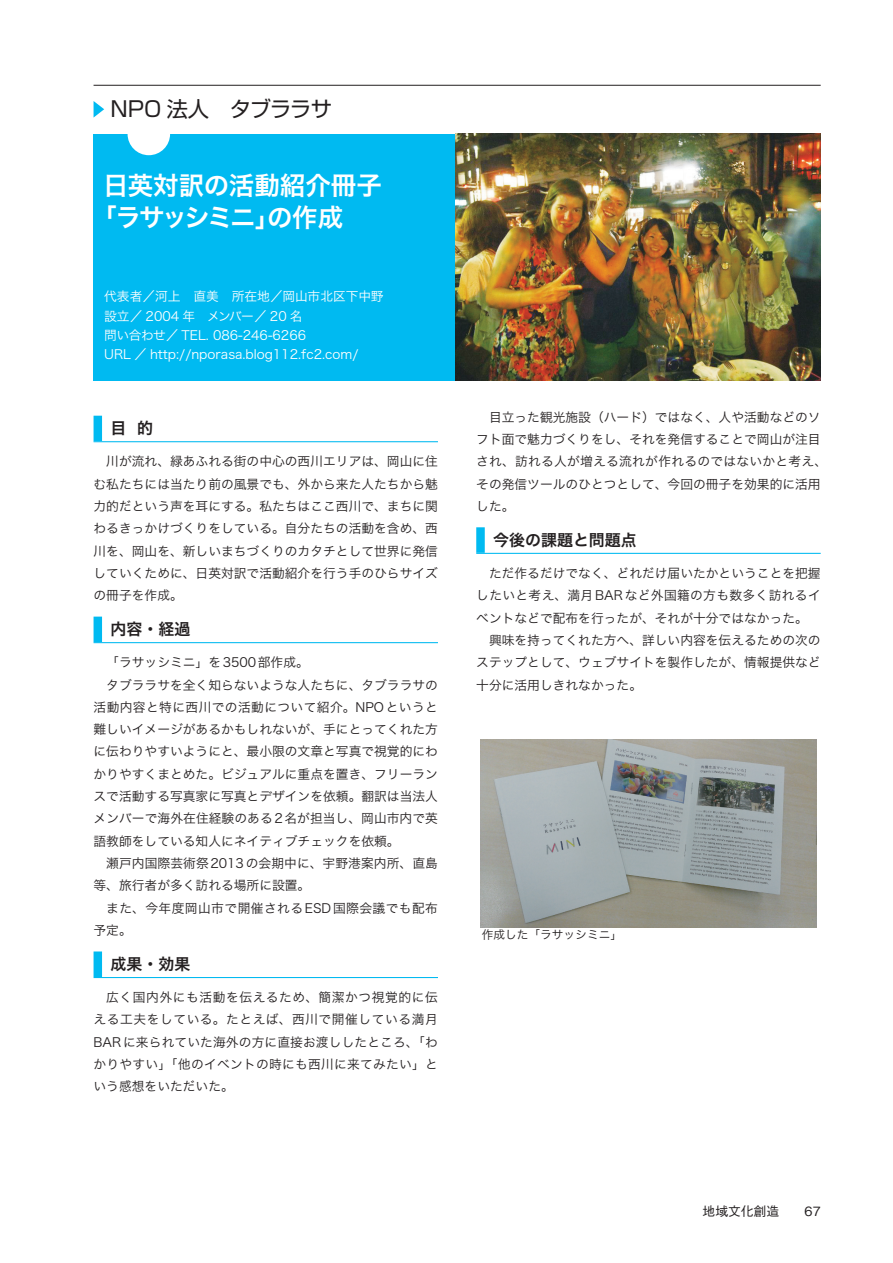
<style>
.page{position:relative;width:893px;height:1263px;background:#fff}
.page>*{position:absolute;margin:0;border:0;box-sizing:border-box;transform-origin:0 0}
.t1{font:25.5px "Hira Kaku Pro W6";color:#fff}
.t2{font:25.5px "Hira Kaku Pro W6";letter-spacing:-.095em;color:#fff}
.t3{font:21.3px "Shin Go Pro";letter-spacing:-.03em;color:#231f20}
.見出し{font:15.9px "Hira Kaku Pro W6";color:#231f20}
.本文1字下げ{font:12.75px/22.4px "Hira Kaku Pro W3";color:#231f20;text-align:justify}
.t4{font:12.75px "Hira Kaku Pro W3";color:#fff}
.本文1字下げ-2{font:12.75px/22.4px "Hira Kaku Pro W3";letter-spacing:.035em;color:#231f20}
.t5{font:500 12.75px "Gothic BBB Pro";color:#231f20}
.t6{font:11.7px "Hira Kaku Pro W3";color:#231f20}
</style>
<div class="page">
<div style="left:94px;top:134px;width:365px;height:247px;background:#00baf1"></div>
<div style="left:128px;top:113px;width:42px;height:42px;background:#fff;border-radius:50%"></div>
<img style="left:455px;top:134px;width:366px;height:247px">
<svg style="left:94px;top:101px;width:10px;height:16px"></svg>
<hr style="left:94px;top:85px;width:727px;height:1px;background:#231f20">
<div style="left:94px;top:416px;width:8px;height:25px;background:#00baf1"></div>
<hr style="left:94px;top:441px;width:344px;height:1px;background:#00baf1">
<div style="left:94px;top:617px;width:8px;height:25px;background:#00baf1"></div>
<hr style="left:94px;top:642px;width:344px;height:1px;background:#00baf1">
<div style="left:94px;top:951px;width:8px;height:26px;background:#00baf1"></div>
<hr style="left:94px;top:977px;width:344px;height:1px;background:#00baf1">
<div style="left:476px;top:527px;width:9px;height:26px;background:#00baf1"></div>
<hr style="left:476px;top:553px;width:345px;height:1px;background:#00baf1">
<img style="left:480px;top:739px;width:337px;height:188px">
<p class="t3" style="left:111px;top:91px;width:223px">NPO 法人　タブララサ</p>
<p class="t1" style="left:103px;top:162px;width:280px">日英対訳の活動紹介冊子</p>
<p class="t2" style="left:91px;top:194px;width:253px">「ラサッシミニ」の作成</p>
<p class="t4" style="left:104px;top:285px;width:281px">代表者／河上　直美　所在地／岡山市北区下中野</p>
<p class="t4" style="left:104px;top:304px;width:200px">設立／ 2004 年　メンバー／ 20 名</p>
<p class="t4" style="left:104px;top:324px;width:203px">問い合わせ／ TEL. 086-246-6266</p>
<p class="t4" style="left:104px;top:343px;width:256px">URL ／ http://nporasa.blog112.fc2.com/</p>
<p class="見出し" style="left:111px;top:414px;width:44px">目 的</p>
<p class="本文1字下げ" style="left:94px;top:449px;width:346px;text-indent:13px">川が流れ、緑あふれる街の中心の西川エリアは、岡山に住む私たちには当たり前の風景でも、外から来た人たちから魅力的だという声を耳にする。私たちはここ西川で、まちに関わるきっかけづくりをしている。自分たちの活動を含め、西川を、岡山を、新しいまちづくりのカタチとして世界に発信していくために、日英対訳で活動紹介を行う手のひらサイズの冊子を作成。</p>
<p class="見出し" style="left:111px;top:614px;width:81px">内容・経過</p>
<p class="本文1字下げ" style="left:106px;top:650px;width:204px">「ラサッシミニ」を3500部作成。</p>
<p class="本文1字下げ" style="left:94px;top:673px;width:346px;text-indent:13px">タブララサを全く知らないような人たちに、タブララサの活動内容と特に西川での活動について紹介。NPOというと難しいイメージがあるかもしれないが、手にとってくれた方に伝わりやすいようにと、最小限の文章と写真で視覚的にわかりやすくまとめた。ビジュアルに重点を置き、フリーランスで活動する写真家に写真とデザインを依頼。翻訳は当法人メンバーで海外在住経験のある2名が担当し、岡山市内で英語教師をしている知人にネイティブチェックを依頼。</p>
<p class="本文1字下げ" style="left:94px;top:851px;width:346px;text-indent:13px">瀬戸内国際芸術祭2013の会期中に、宇野港案内所、直島等、旅行者が多く訪れる場所に設置。</p>
<p class="本文1字下げ-2" style="left:94px;top:896px;width:346px;text-indent:13px">また、今年度岡山市で開催されるESD国際会議でも配布予定。</p>
<p class="見出し" style="left:111px;top:949px;width:81px">成果・効果</p>
<p class="本文1字下げ" style="left:94px;top:985px;width:346px;text-indent:13px">広く国内外にも活動を伝えるため、簡潔かつ視覚的に伝える工夫をしている。たとえば、西川で開催している満月BARに来られていた海外の方に直接お渡ししたところ、「わかりやすい」「他のイベントの時にも西川に来てみたい」という感想をいただいた。</p>
<p class="本文1字下げ" style="left:476px;top:405px;width:352px;text-align:left;text-indent:13px">目立った観光施設（ハード）ではなく、人や活動などのソフト面で魅力づくりをし、それを発信することで岡山が注目され、訪れる人が増える流れが作れるのではないかと考え、その発信ツールのひとつとして、今回の冊子を効果的に活用した。</p>
<p class="見出し" style="left:493px;top:525px;width:145px">今後の課題と問題点</p>
<p class="本文1字下げ" style="left:476px;top:561px;width:346px;text-indent:13px">ただ作るだけでなく、どれだけ届いたかということを把握したいと考え、満月BARなど外国籍の方も数多く訪れるイベントなどで配布を行ったが、それが十分ではなかった。</p>
<p class="本文1字下げ" style="left:476px;top:628px;width:346px;text-indent:13px">興味を持ってくれた方へ、詳しい内容を伝えるための次のステップとして、ウェブサイトを製作したが、情報提供など十分に活用しきれなかった。</p>
<p class="t6" style="left:482px;top:925px;width:142px">作成した「ラサッシミニ」</p>
<p class="t5" style="left:703px;top:1201px;width:120px">地域文化創造　　67</p>
</div>
